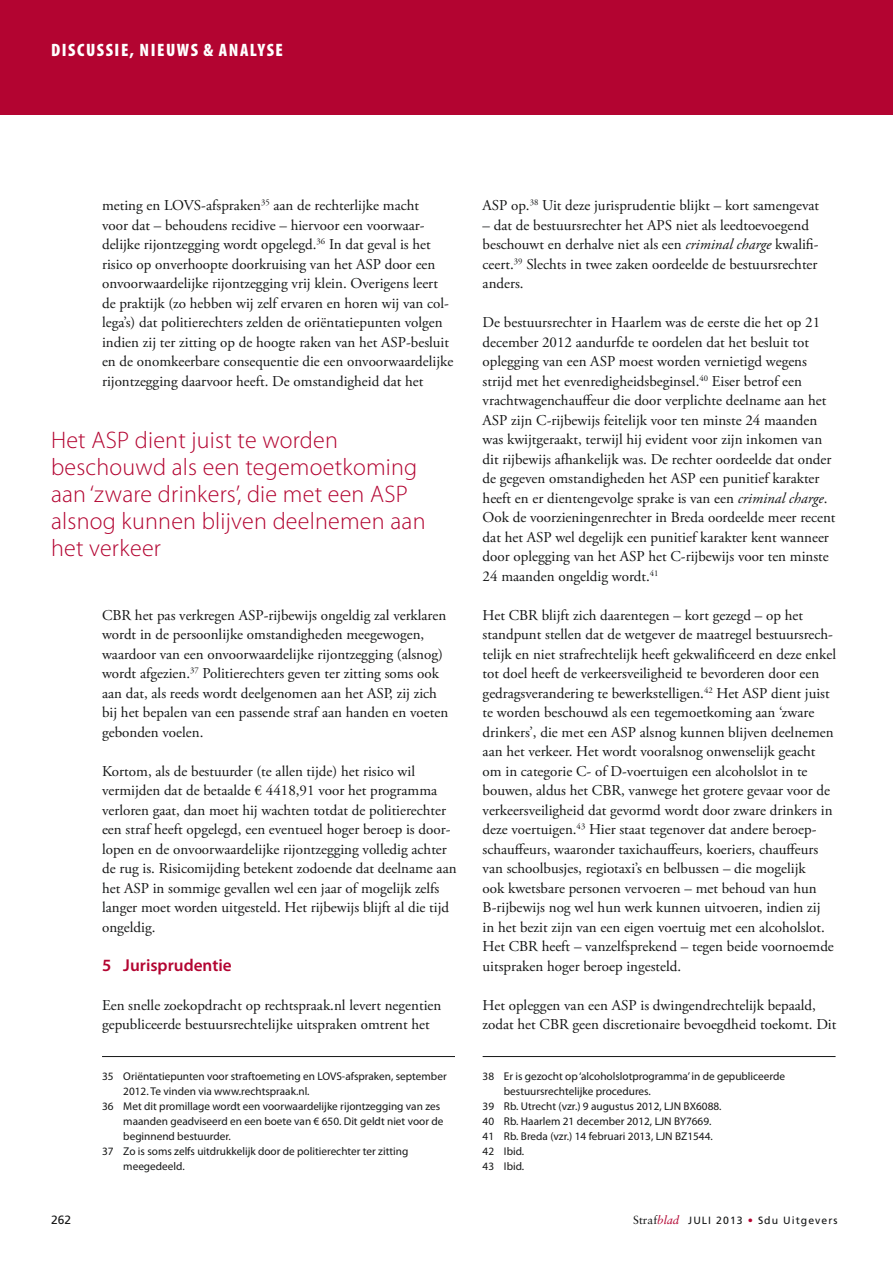
<style>
.page{position:relative;width:893px;height:1263px;background:#fff}
.page>*{position:absolute;margin:0;border:0;box-sizing:border-box;transform-origin:0 0}
.t1{font:300 24px/27px "Myriad Pro";letter-spacing:.01em;color:#b30431}
.t2{font:900 condensed 18px "Myriad Pro";letter-spacing:.085em;color:#fff}
.t3{font:600 17.25px "Myriad Pro";color:#b30431}
.t4{font:15px/19.5px "Adobe Garamond Pro";color:#151616}
.t5{font:12px "Frutiger LT Std";color:#151616}
.t6{font:11.25px "Myriad Pro";color:#151616}
.t7{font:10.5px "Frutiger LT Std";letter-spacing:.1em;color:#151616}
.s1{font-style:italic}
.s2{font-family:"Sabon LT Std";font-size:11.7px}
.s3{font-family:"Sabon LT Std";font-style:italic;font-size:11.7px;color:#b30431}
.s4{color:#b30431}
</style>
<div class="page">
<div style="left:0;top:0;width:893px;height:115px;background:#b30431"></div>
<hr style="left:102px;top:1056px;width:353px;height:1px;background:#151616">
<hr style="left:483px;top:1056px;width:353px;height:1px;background:#151616">
<p class="t2" style="left:51px;top:38px;width:233px">DISCUSSIE, NIEUWS &amp; ANALYSE</p>
<p class="t4" style="left:102px;top:196px;width:353px">meting en LOVS-afspraken<sup>35</sup> aan de rechterlijke macht<br>voor dat – behoudens recidive – hiervoor een voorwaar&shy;delijke rijontzegging wordt opgelegd.<sup>36</sup> In dat geval is het risico op onverhoopte doorkruising van het ASP door een onvoorwaardelijke rijontzegging vrij klein. Overigens leert de praktijk (zo hebben wij zelf ervaren en horen wij van col&shy;lega’s) dat politierechters zelden de oriëntatiepunten volgen indien zij ter zitting op de hoogte raken van het ASP-besluit en de onomkeerbare consequentie die een onvoorwaardelijke rijontzegging daarvoor heeft. De omstandigheid dat het</p>
<h1 class="t1" style="left:51px;top:426px;width:376px">Het ASP dient juist te worden beschouwd als een tegemoetkoming aan ‘zware drinkers’, die met een ASP alsnog kunnen blijven deelnemen aan het verkeer</h1>
<p class="t4" style="left:102px;top:606px;width:348px">CBR het pas verkregen ASP-rijbewijs ongeldig zal verklaren wordt in de persoonlijke omstandigheden meegewogen, waardoor van een onvoorwaardelijke rijontzegging (alsnog) wordt afgezien.<sup>37</sup> Politierechters geven ter zitting soms ook aan dat, als reeds wordt deelgenomen aan het ASP, zij zich bij het bepalen van een passende straf aan handen en voeten gebonden voelen.</p>
<p class="t4" style="left:102px;top:762px;width:356px">Kortom, als de bestuurder (te allen tijde) het risico wil vermijden dat de betaalde € 4418,91 voor het programma verloren gaat, dan moet hij wachten totdat de politierechter een straf heeft opgelegd, een eventueel hoger beroep is door&shy;lopen en de onvoorwaardelijke rijontzegging volledig achter de rug is. Risicomijding betekent zodoende dat deelname aan het ASP in sommige gevallen wel een jaar of mogelijk zelfs langer moet worden uitgesteld. Het rijbewijs blijft al die tijd ongeldig.</p>
<p class="t3" style="left:102px;top:954px;width:131px">5 Jurisprudentie</p>
<p class="t4" style="left:102px;top:996px;width:341px">Een snelle zoekopdracht op rechtspraak.nl levert negentien gepubliceerde bestuursrechtelijke uitspraken omtrent het</p>
<p class="t6" style="left:102px;top:1069px;width:346px">35 Oriëntatiepunten voor straftoemeting en LOVS-afspraken, september</p>
<p class="t6" style="left:123px;top:1084px;width:188px">2012. Te vinden via www.rechtspraak.nl.</p>
<p class="t6" style="left:102px;top:1099px;width:340px">36 Met dit promillage wordt een voorwaardelijke rijontzegging van zes</p>
<p class="t6" style="left:123px;top:1114px;width:322px">maanden geadviseerd en een boete van € 650. Dit geldt niet voor de</p>
<p class="t6" style="left:123px;top:1129px;width:109px">beginnend bestuurder.</p>
<p class="t6" style="left:102px;top:1144px;width:308px">37 Zo is soms zelfs uitdrukkelijk door de politierechter ter zitting</p>
<p class="t6" style="left:123px;top:1159px;width:63px">meegedeeld.</p>
<p class="t4" style="left:483px;top:196px;width:338px">ASP op.<sup>38</sup> Uit deze jurisprudentie blijkt – kort samengevat</p>
<p class="t4" style="left:483px;top:216px;width:337px">– dat de bestuursrechter het APS niet als leedtoevoegend beschouwt en derhalve niet als een <span class="s1">criminal charge</span> kwalifi&shy;ceert.<sup>39</sup> Slechts in twee zaken oordeelde de bestuursrechter anders.</p>
<p class="t4" style="left:483px;top:313px;width:354px">De bestuursrechter in Haarlem was de eerste die het op 21 december 2012 aandurfde te oordelen dat het besluit tot oplegging van een ASP moest worden vernietigd wegens strijd met het evenredigheidsbeginsel.<sup>40</sup> Eiser betrof een vrachtwagenchauffeur die door verplichte deelname aan het ASP zijn C-rijbewijs feitelijk voor ten minste 24 maanden was kwijtgeraakt, terwijl hij evident voor zijn inkomen van dit rijbewijs afhankelijk was. De rechter oordeelde dat onder de gegeven omstandigheden het ASP een punitief karakter heeft en er dientengevolge sprake is van een <span class="s1">criminal charge</span>.<br>Ook de voorzieningenrechter in Breda oordeelde meer recent dat het ASP wel degelijk een punitief karakter kent wanneer door oplegging van het ASP het C-rijbewijs voor ten minste 24 maanden ongeldig wordt.<sup>41</sup></p>
<p class="t4" style="left:483px;top:606px;width:355px">Het CBR blijft zich daarentegen – kort gezegd – op het standpunt stellen dat de wetgever de maatregel bestuursrech&shy;telijk en niet strafrechtelijk heeft gekwalificeerd en deze enkel tot doel heeft de verkeersveiligheid te bevorderen door een gedragsverandering te bewerkstelligen.<sup>42</sup> Het ASP dient juist te worden beschouwd als een tegemoetkoming aan ‘zware drinkers’, die met een ASP alsnog kunnen blijven deelnemen aan het verkeer. Het wordt vooralsnog onwenselijk geacht om in categorie C- of D-voertuigen een alcoholslot in te bouwen, aldus het CBR, vanwege het grotere gevaar voor de verkeersveiligheid dat gevormd wordt door zware drinkers in deze voertuigen.<sup>43</sup> Hier staat tegenover dat andere beroep&shy;schauffeurs, waaronder taxichauffeurs, koeriers, chauffeurs van schoolbusjes, regiotaxi’s en belbussen – die mogelijk<br>ook kwetsbare personen vervoeren – met behoud van hun B-rijbewijs nog wel hun werk kunnen uitvoeren, indien zij<br>in het bezit zijn van een eigen voertuig met een alcoholslot.<br>Het CBR heeft – vanzelfsprekend – tegen beide voornoemde uitspraken hoger beroep ingesteld.</p>
<p class="t4" style="left:483px;top:996px;width:355px">Het opleggen van een ASP is dwingendrechtelijk bepaald, zodat het CBR geen discretionaire bevoegdheid toekomt. Dit</p>
<p class="t6" style="left:483px;top:1069px;width:304px">38 Er is gezocht op ‘alcoholslotprogramma’ in de gepubliceerde</p>
<p class="t6" style="left:504px;top:1084px;width:148px">bestuursrechtelijke procedures.</p>
<p class="t6" style="left:483px;top:1099px;width:240px">39 Rb. Utrecht (vzr.) 9 augustus 2012, LJN BX6088.</p>
<p class="t6" style="left:483px;top:1114px;width:230px">40 Rb. Haarlem 21 december 2012, LJN BY7669.</p>
<p class="t6" style="left:483px;top:1129px;width:232px">41 Rb. Breda (vzr.) 14 februari 2013, LJN BZ1544.</p>
<p class="t6" style="left:483px;top:1144px;width:43px">42 Ibid.</p>
<p class="t6" style="left:483px;top:1159px;width:43px">43 Ibid.</p>
<p class="t5" style="left:51px;top:1213px;width:22px">262</p>
<p class="t7" style="left:633px;top:1214px;width:206px"><span class="s2">Straf</span><span class="s3">blad</span> JULI 2013 <span class="s4">•</span> Sdu Uitgevers</p>
</div>
